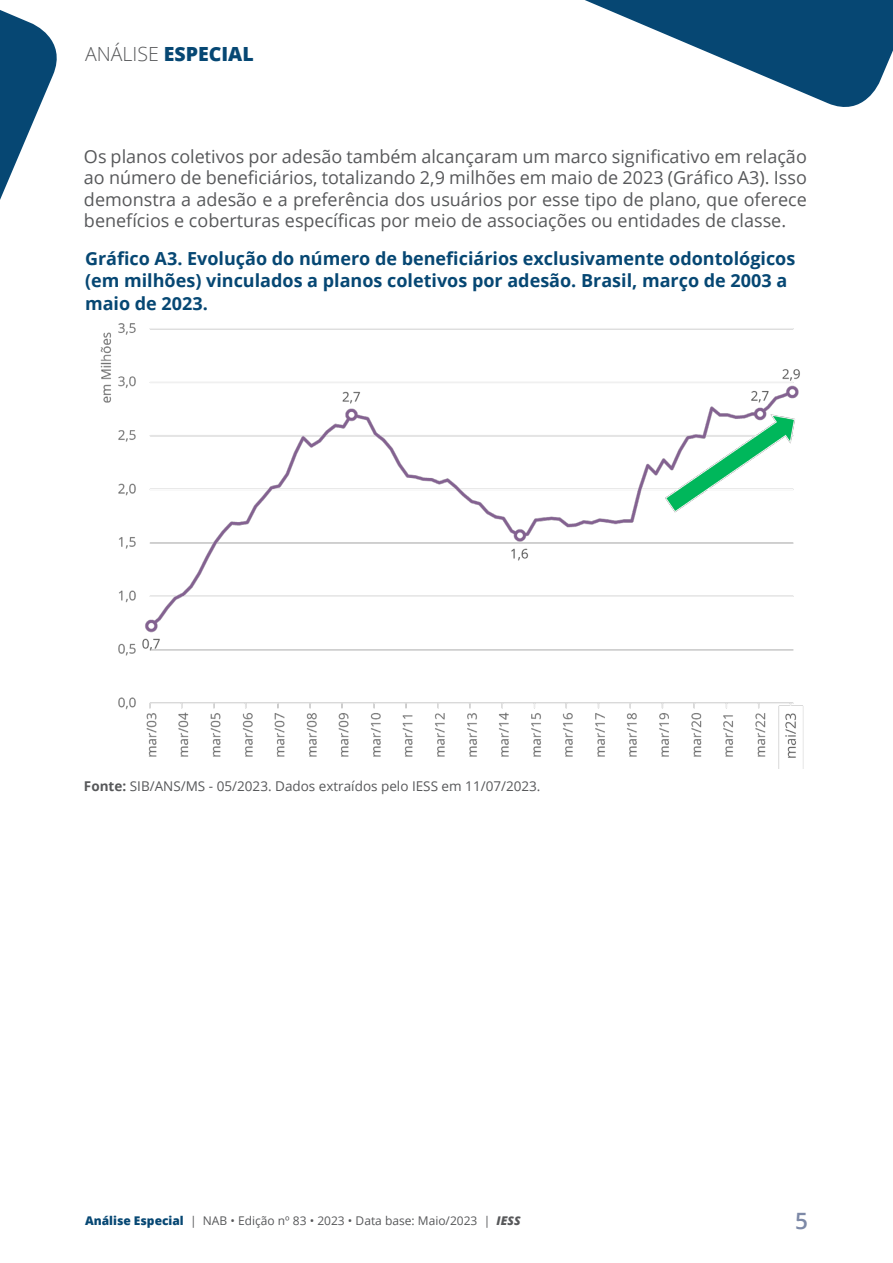
<style>
.page{position:relative;width:893px;height:1263px;background:#fff}
.page>*{position:absolute;margin:0;border:0;box-sizing:border-box;transform-origin:0 0}
.t1{font:600 22.5px "Open Sans";color:#7d89a7}
.t2{font:800 19.5px "Open Sans";color:#064773}
.t3{font:18px/21.6px "Open Sans";color:#57585a;text-align:justify}
.t4{font:700 18px/22.5px "Open Sans";color:#064773}
.t5{font:13.5px "Open Sans";color:#57585a}
.t6{font:12px "Open Sans";color:#57585a}
.s1{font-weight:300;color:#57585a}
.s2{font-weight:700}
.s3{font-weight:800;color:#064773}
.s4{font-weight:800;font-style:italic}
</style>
<div class="page">
<svg style="left:585px;top:0;width:308px;height:107px;fill:#064773"></svg>
<svg style="left:0;top:10px;width:57px;height:190px"></svg>
<img style="left:100px;top:323px;width:704px;height:446px">
<p class="t2" style="left:85px;top:39px;width:170px"><span class="s1">ANÁLISE</span> Especial</p>
<p class="t3" style="left:84px;top:145px;width:724px">Os planos coletivos por adesão também alcançaram um marco significativo em relação ao número de beneficiários, totalizando 2,9 milhões em maio de 2023 (Gráfico A3). Isso demonstra a adesão e a preferência dos usuários por esse tipo de plano, que oferece benefícios e coberturas específicas por meio de associações ou entidades de classe.</p>
<p class="t4" style="left:85px;top:246px;width:712px">Gráfico A3. Evolução do número de beneficiários exclusivamente odontológicos (em milhões) vinculados a planos coletivos por adesão. Brasil, março de 2003 a maio de 2023.</p>
<p class="t5" style="left:84px;top:777px;width:458px"><span class="s2">Fonte:</span> SIB/ANS/MS - 05/2023. Dados extraídos pelo IESS em 11/07/2023.</p>
<p class="t6" style="left:85px;top:1212px;width:437px"><span class="s3">Análise Especial</span> | NAB • Edição nº 83 • 2023 • Data base: Maio/2023 | <span class="s4">IESS</span></p>
<p class="t1" style="left:795px;top:1205px;width:14px">5</p>
</div>
